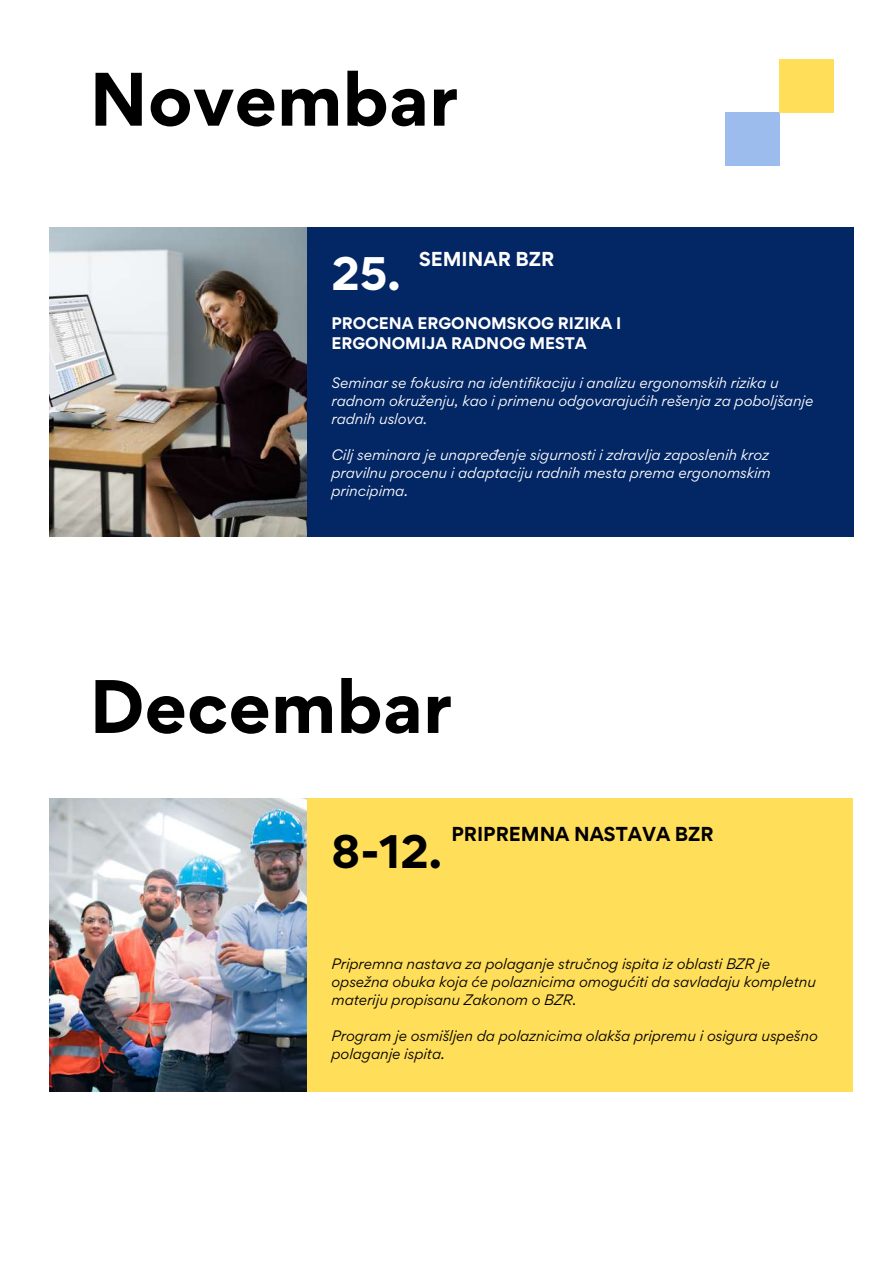
<style>
.page{position:relative;width:894px;height:1264px;background:#fff}
.page>*{position:absolute;margin:0;border:0;box-sizing:border-box;transform-origin:0 0}
.t1{font:700 67.5px "Gordita";color:#000}
.t2{font:700 42px "Gordita";color:#000}
.t3{font:700 42px "Gordita";color:#fff}
.t4{font:700 18px "Gordita";color:#000}
.t5{font:700 18px "Gordita";color:#fff}
.t6{font:700 15px/20.2px "Gordita";color:#fff}
.t7{font:italic 13.5px/18px "Gordita";color:#fff}
.t8{font:italic 13.5px/18px "Gordita";color:#000}
</style>
<div class="page">
<div style="left:49px;top:228px;width:804px;height:309px;background:#032664"></div>
<img style="left:49px;top:228px;width:257px;height:308px">
<div style="left:49px;top:798px;width:804px;height:293px;background:#ffde59"></div>
<img style="left:49px;top:798px;width:257px;height:293px">
<div style="left:725px;top:112px;width:54px;height:53px;background:#9cbcee"></div>
<div style="left:779px;top:59px;width:54px;height:53px;background:#ffde59"></div>
<h1 class="t1" style="left:89px;top:54px;width:370px">Novembar</h1>
<h2 class="t3" style="left:331px;top:245px;width:71px">25.</h2>
<h3 class="t5" style="left:419px;top:247px;width:137px">SEMINAR BZR</h3>
<p class="t6" style="left:331px;top:313px;width:291px">PROCENA ERGONOMSKOG RIZIKA I<br>ERGONOMIJA RADNOG MESTA</p>
<p class="t7" style="left:331px;top:373px;width:483px">Seminar se fokusira na identifikaciju i analizu ergonomskih rizika u radnom okruženju, kao i primenu odgovarajućih rešenja za poboljšanje radnih uslova.</p>
<p class="t7" style="left:331px;top:445px;width:440px">Cilj seminara je unapređenje sigurnosti i zdravlja zaposlenih kroz pravilnu procenu i adaptaciju radnih mesta prema ergonomskim principima.</p>
<h1 class="t1" style="left:89px;top:661px;width:364px">Decembar</h1>
<h2 class="t2" style="left:331px;top:823px;width:112px">8-12.</h2>
<h3 class="t4" style="left:451px;top:822px;width:264px">PRIPREMNA NASTAVA BZR</h3>
<p class="t8" style="left:331px;top:954px;width:485px">Pripremna nastava za polaganje stručnog ispita iz oblasti BZR je opsežna obuka koja će polaznicima omogućiti da savladaju kompletnu materiju propisanu Zakonom o BZR.</p>
<p class="t8" style="left:331px;top:1026px;width:487px">Program je osmišljen da polaznicima olakša pripremu i osigura uspešno polaganje ispita.</p>
</div>
